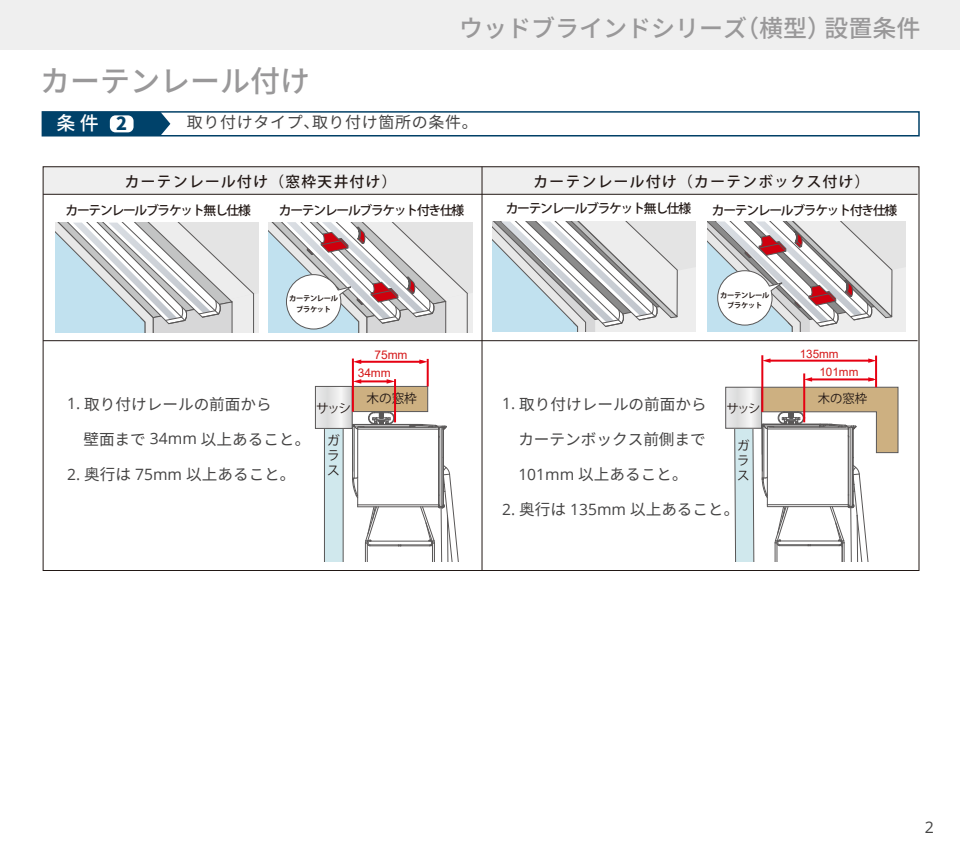
<style>
.page{position:relative;width:960px;height:850px;background:#fff}
.page>*{position:absolute;margin:0;border:0;box-sizing:border-box;transform-origin:0 0}
.t1{font:500 30px "Noto Sans CJ Kjp";color:#999899}
.t2{font:500 24px "Noto Sans CJ Kjp";color:#999899}
.t3{font:500 19px "Noto Sans CJ Kjp";color:#fff}
.t4{font:16px "Noto Sans CJ Kjp";letter-spacing:.04em;color:#454444}
.t5{font:16px "Open Sans";color:#444}
.t6{font:15.6px "Noto Sans CJ Kjp";color:#454444}
.t7{font:500 14.6px "Koz Go Pr 6 N";letter-spacing:.1em;color:#221815}
.t8{font:500 12.8px "Koz Go Pr 6 N";letter-spacing:-.1em;color:#221815}
.t9{font:12.6px/15.2px "Koz Go Pr 6 N";color:#221815;text-align:justify}
.t10{font:12.3px/14.8px "Koz Go Pr 6 N";color:#221815;text-align:justify}
.t11{font:12px "Arial";color:#d51819}
.t12{font:11.7px "Arial";color:#d51819}
.t13{font:700 7.3px/10.4px "Koz Go Pr 6 N";letter-spacing:-.045em;color:#221815;text-align:center}
.s1{font-weight:900;font-size:18px;color:#00426a}
.s2{font-family:"Open Sans"}
</style>
<div class="page">
<div style="left:42px;top:111px;width:878px;height:26px;border:2px solid #004067"></div>
<div style="left:42px;top:112px;width:128px;height:24px;background:#00426a"></div>
<div style="left:110px;top:115px;width:24px;height:17px;background:#fff;border-radius:6px"></div>
<div style="left:0;top:0;width:960px;height:50px;background:#efefef"></div>
<div style="left:44px;top:167px;width:875px;height:27px;background:#efefef"></div>
<hr style="left:482px;top:167px;width:1px;height:403px;background:#221815">
<div style="left:352px;top:386px;width:76px;height:26px;background:#cdb081;border:1px solid #595757"></div>
<svg style="left:324px;top:429px;width:20px;height:133px;background:#c4dade"></svg>
<svg style="left:317px;top:388px;width:34px;height:39px"></svg>
<div style="left:315px;top:386px;width:38px;height:43px;border:1px solid #595757"></div>
<svg style="left:351px;top:411px;width:108px;height:151px"></svg>
<hr style="left:352px;top:359px;width:2px;height:53px;background:#e60012">
<hr style="left:394px;top:379px;width:2px;height:43px;background:#e60012">
<hr style="left:427px;top:359px;width:2px;height:27px;background:#e60012">
<hr style="left:360px;top:380px;width:28px;height:2px;background:#e60012">
<svg style="left:353px;top:379px;width:8px;height:5px"></svg>
<svg style="left:387px;top:379px;width:8px;height:5px"></svg>
<hr style="left:360px;top:361px;width:63px;height:2px;background:#e60012">
<svg style="left:353px;top:360px;width:8px;height:4px"></svg>
<svg style="left:419px;top:360px;width:8px;height:4px"></svg>
<div style="left:726px;top:387px;width:36px;height:41px;background:#e5e5e6"></div>
<div style="left:725px;top:387px;width:37px;height:42px;border:1px solid #595757"></div>
<hr style="left:761px;top:355px;width:2px;height:57px;background:#e60012">
<hr style="left:875px;top:356px;width:2px;height:31px;background:#e60012">
<hr style="left:769px;top:360px;width:103px;height:2px;background:#e60012">
<svg style="left:763px;top:358px;width:8px;height:5px"></svg>
<svg style="left:868px;top:358px;width:8px;height:5px"></svg>
<svg style="left:734px;top:377px;width:165px;height:185px"></svg>
<hr style="left:803px;top:373px;width:2px;height:49px;background:#e60012">
<hr style="left:43px;top:340px;width:875px;height:1px;background:#221815">
<svg style="left:55px;top:223px;width:203px;height:110px;background:#d2d9dd"></svg>
<svg style="left:269px;top:222px;width:203px;height:110px"></svg>
<svg style="left:708px;top:221px;width:197px;height:111px"></svg>
<svg style="left:493px;top:221px;width:203px;height:111px;background:#d0d6d9"></svg>
<hr style="left:43px;top:194px;width:875px;height:1px;background:#221815">
<h1 class="t1" style="left:40px;top:64px;width:272px">カーテンレール付け</h1>
<h2 class="t2" style="left:459px;top:15px;width:463px">ウッドブラインドシリーズ（横型）設置条件</h2>
<p class="t3" style="left:57px;top:112px;width:72px">条 件 <span class="s1">2</span></p>
<p class="t4" style="left:187px;top:114px;width:292px">取り付けタイプ、取り付け箇所の条件。</p>
<p class="t7" style="left:125px;top:173px;width:273px">カーテンレール付け（窓枠天井付け）</p>
<p class="t7" style="left:534px;top:173px;width:338px">カーテンレール付け（カーテンボックス付け）</p>
<p class="t8" style="left:66px;top:203px;width:187px">カーテンレールブラケット無し仕様</p>
<p class="t8" style="left:279px;top:203px;width:187px">カーテンレールブラケット付き仕様</p>
<p class="t8" style="left:506px;top:201px;width:187px">カーテンレールブラケット無し仕様</p>
<p class="t8" style="left:712px;top:203px;width:187px">カーテンレールブラケット付き仕様</p>
<p class="t13" style="left:289px;top:294px;width:51px">カーテンレールブラケット</p>
<p class="t13" style="left:720px;top:290px;width:51px">カーテンレールブラケット</p>
<p class="t11" style="left:374px;top:346px;width:35px">75mm</p>
<p class="t12" style="left:800px;top:345px;width:40px">135mm</p>
<p class="t11" style="left:358px;top:364px;width:35px">34mm</p>
<p class="t12" style="left:819px;top:364px;width:40px">101mm</p>
<p class="t6" style="left:67px;top:395px;width:206px"><span class="s2">1.</span> 取り付けレールの前面から</p>
<p class="t6" style="left:83px;top:430px;width:228px">壁面まで <span class="s2">34mm</span> 以上あること。</p>
<p class="t6" style="left:67px;top:465px;width:230px"><span class="s2">2.</span> 奥行は <span class="s2">75mm</span> 以上あること。</p>
<p class="t9" style="left:316px;top:401px;width:36px">サッシ</p>
<p class="t9" style="left:327px;top:433px;width:14px">ガラス</p>
<p class="t9" style="left:366px;top:391px;width:52px">木の窓枠</p>
<p class="t6" style="left:502px;top:395px;width:206px"><span class="s2">1.</span> 取り付けレールの前面から</p>
<p class="t6" style="left:518px;top:430px;width:189px">カーテンボックス前側まで</p>
<p class="t6" style="left:518px;top:465px;width:171px"><span class="s2">101mm</span> 以上あること。</p>
<p class="t6" style="left:502px;top:501px;width:239px"><span class="s2">2.</span> 奥行は <span class="s2">135mm</span> 以上あること。</p>
<p class="t10" style="left:727px;top:401px;width:35px">サッシ</p>
<p class="t10" style="left:737px;top:439px;width:14px">ガラス</p>
<p class="t10" style="left:818px;top:391px;width:51px">木の窓枠</p>
<p class="t5" style="left:925px;top:816px;width:11px">2</p>
</div>
